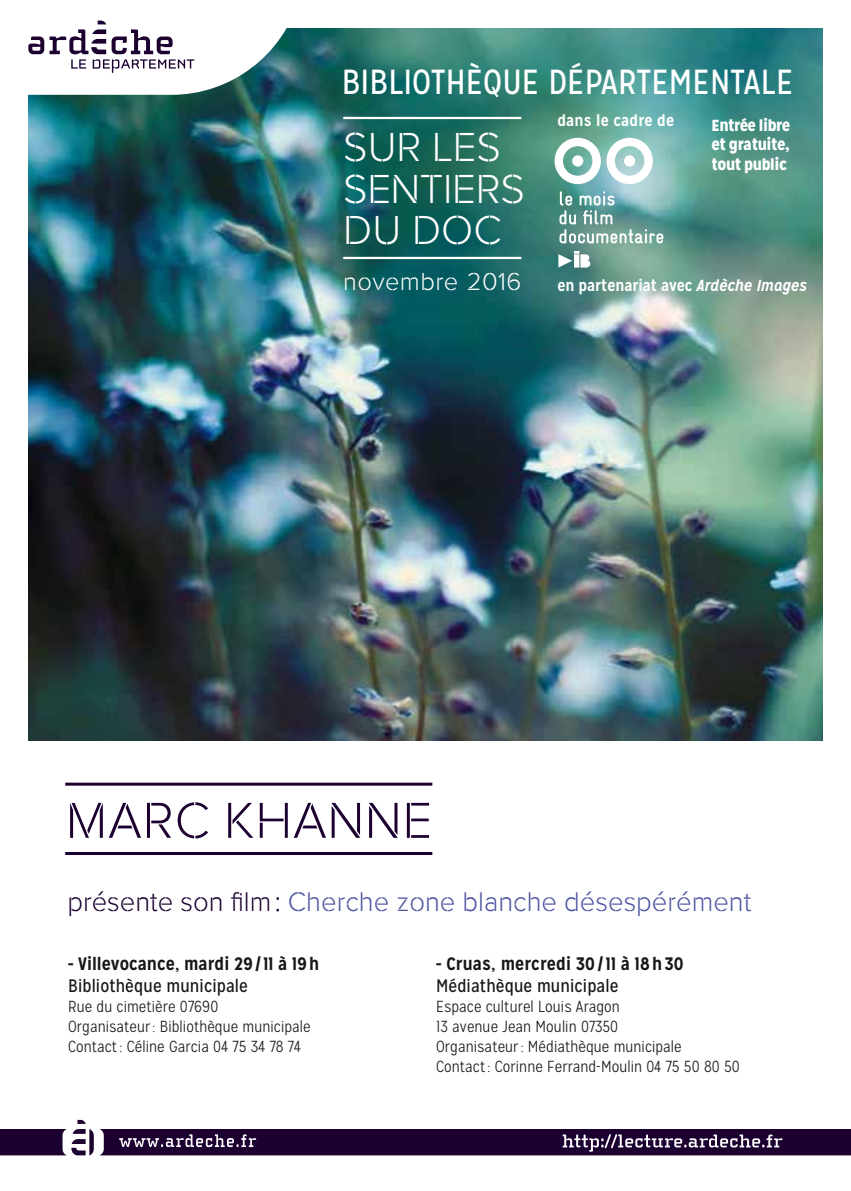
<style>
.page{position:relative;width:851px;height:1191px;background:#fff}
.page>*{position:absolute;margin:0;border:0;box-sizing:border-box;transform-origin:0 0}
.t1{font:52.4px "Rafale RU";letter-spacing:.015em;color:#1b0030}
.t2{font:42px/41.8px "Rafale RU";letter-spacing:-.005em;color:#fff}
.t3{font:34.8px "Mission Gothic";color:#fff}
.t4{font:28px "Rafale RU";color:#4c54a1}
.t5{font:25.6px "Rafale RU";letter-spacing:.015em;color:#fff}
.t6{font:700 18px "Mission Gothic";color:#181716}
.t7{font:18px "Mission Gothic";letter-spacing:.005em;color:#181716}
.t8{font:300 16px/20px "Mission Gothic";letter-spacing:.005em;color:#181716}
.t9{font:700 16px "Mission Gothic";letter-spacing:-.005em;color:#fff}
.t10{font:900 16px/19.2px "Mission Gothic";letter-spacing:.01em;color:#fff;text-align:justify}
.s1{font-style:italic}
.s2{color:#1b0030}
</style>
<div class="page">
<img style="left:28px;top:28px;width:794px;height:712px">
<svg style="left:28px;top:20px;width:271px;height:75px"></svg>
<hr style="left:65px;top:782px;width:367px;height:3px;background:#1b0030">
<hr style="left:65px;top:852px;width:367px;height:3px;background:#1b0030">
<svg style="left:606px;top:138px;width:46px;height:46px"></svg>
<svg style="left:554px;top:138px;width:46px;height:46px"></svg>
<div style="left:624px;top:155px;width:11px;height:11px;background:#fff;border-radius:50%"></div>
<div style="left:572px;top:155px;width:11px;height:11px;background:#fff;border-radius:50%"></div>
<svg style="left:559px;top:191px;width:104px;height:52px;background:#82afac"></svg>
<svg style="left:558px;top:251px;width:34px;height:16px"></svg>
<hr style="left:343px;top:257px;width:178px;height:2px;background:#fff">
<hr style="left:343px;top:117px;width:178px;height:2px;background:#fff">
<svg style="left:0;top:1119px;width:850px;height:36px"></svg>
<h3 class="t3" style="left:342px;top:61px;width:453px">BIBLIOTHÈQUE DÉPARTEMENTALE</h3>
<h2 class="t2" style="left:343px;top:127px;width:183px">SUR LES<br>SENTIERS<br>DU DOC</h2>
<h3 class="t5" style="left:343px;top:267px;width:179px">novembre 2016</h3>
<p class="t9" style="left:557px;top:111px;width:118px">dans le cadre de</p>
<p class="t10" style="left:711px;top:116px;width:80px">Entrée libre et gratuite, tout public</p>
<p class="t9" style="left:557px;top:275px;width:251px">en partenariat avec <span class="s1">Ardèche Images</span></p>
<h1 class="t1" style="left:66px;top:791px;width:368px">MARC KHANNE</h1>
<h3 class="t4" style="left:67px;top:886px;width:685px"><span class="s2">présente son film:</span> Cherche zone blanche désespérément</h3>
<p class="t6" style="left:68px;top:952px;width:252px">- Villevocance, mardi 29/11 à 19h</p>
<p class="t7" style="left:68px;top:974px;width:181px">Bibliothèque municipale</p>
<p class="t8" style="left:68px;top:996px;width:244px">Rue du cimetière 07690<br>Organisateur: Bibliothèque municipale<br>Contact: Céline Garcia 04 75 34 78 74</p>
<p class="t6" style="left:436px;top:952px;width:249px">- Cruas, mercredi 30/11 à 18h30</p>
<p class="t7" style="left:436px;top:974px;width:184px">Médiathèque municipale</p>
<p class="t8" style="left:436px;top:996px;width:305px">Espace culturel Louis Aragon<br>13 avenue Jean Moulin 07350<br>Organisateur: Médiathèque municipale Contact: Corinne Ferrand-Moulin 04 75 50 80 50</p>
</div>
